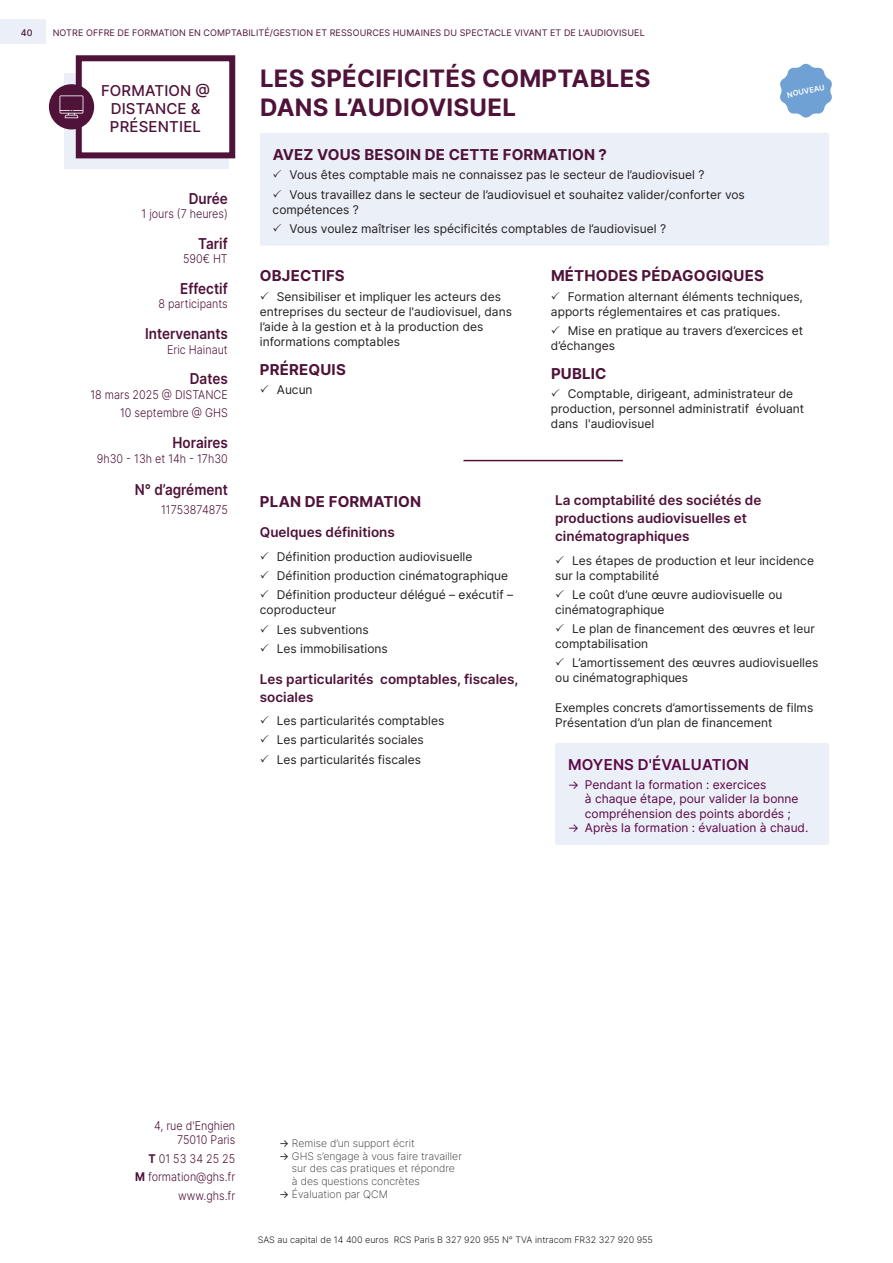
<style>
.page{position:relative;width:893px;height:1263px;background:#fff}
.page>*{position:absolute;margin:0;border:0;box-sizing:border-box;transform-origin:0 0}
.Titre_programme{font:700 24px/28.8px "Inter";letter-spacing:.01em;color:#4f1238}
.sous-titres_programme{font:700 15px "Inter";letter-spacing:.01em;color:#4f1238}
.titre_rubrique_info_pratique{font:600 15px "Inter";color:#4f1238;scale:.9 1}
.rubrique_formation{font:500 15px/18px "Inter";letter-spacing:.01em;color:#4f1238;text-align:center}
.TITRE_Evaluation_VIOLET{font:600 15px "Inter";letter-spacing:.01em;color:#5d0845}
.txt_infos_gauche{font:600 15px "Inter";color:#4f1238;scale:.9 1}
.sous_titre_violet_plan_de_formation{font:600 13.5px/18px "Inter";color:#4f1238}
.t1{font:12px/15px "Inter";color:#231f20}
.txt_infos_gauche-2{font:300 12px/18.6px "Inter";color:#4f1238;text-align:right;scale:.9 1}
.t2{font:12px/14.4px "Inter";color:#5d0845}
.t3{font:200 10.5px/12.6px "Inter";color:#231f20}
.t4{font:9px "Inter";letter-spacing:.01em;color:#4f1238}
.t5{font:300 9px "Inter";color:#231f20}
.t6{font:500 9px "Inter";color:#4f1238}
.nouveau{font:600 7.5px "Inter";color:#fff}
.s1{font-weight:700}
.s2{font-weight:400}
</style>
<div class="page">
<div style="left:0;top:19px;width:45px;height:25px;background:#eaeff8"></div>
<div style="left:260px;top:133px;width:569px;height:113px;background:#eaeff8;border-radius:2px"></div>
<div style="left:64px;top:73px;width:164px;height:96px;background:#eaeff8"></div>
<div style="left:79px;top:58px;width:153px;height:97px;background:#fff"></div>
<div style="left:76px;top:55px;width:159px;height:103px;border:6px solid #4f1238"></div>
<div style="left:49px;top:84px;width:45px;height:45px;background:#4f1238;border-radius:50%"></div>
<svg style="left:60px;top:95px;width:23px;height:23px"></svg>
<div style="left:555px;top:743px;width:274px;height:102px;background:#eaeff8;border-radius:2px"></div>
<svg style="left:780px;top:64px;width:52px;height:54px"></svg>
<hr style="left:463px;top:460px;width:160px;height:1px;background:#4f1238">
<p class="t6" style="left:21px;top:26px;width:13px">40</p>
<p class="t4" style="left:53px;top:26px;width:593px">NOTRE OFFRE DE FORMATION EN COMPTABILITÉ/GESTION ET RESSOURCES HUMAINES DU SPECTACLE VIVANT ET DE L'AUDIOVISUEL</p>
<p class="rubrique_formation" style="left:101px;top:81px;width:111px">FORMATION @<br>DISTANCE &amp;<br>PRÉSENTIEL</p>
<p class="Titre_programme" style="left:260px;top:63px;width:392px">LES SPÉCIFICITÉS COMPTABLES<br>DANS L’AUDIOVISUEL</p>
<p class="nouveau" style="left:786px;top:90px;width:40px;rotate:-12deg">NOUVEAU</p>
<p class="titre_rubrique_info_pratique" style="left:189px;top:187px;width:45px">Durée</p>
<p class="txt_infos_gauche-2" style="left:142px;top:204px;width:97px">1 jours (7 heures)</p>
<p class="titre_rubrique_info_pratique" style="left:198px;top:232px;width:34px">Tarif</p>
<p class="txt_infos_gauche-2" style="left:183px;top:249px;width:51px">590€ HT</p>
<p class="titre_rubrique_info_pratique" style="left:180px;top:277px;width:54px">Effectif</p>
<p class="txt_infos_gauche-2" style="left:159px;top:295px;width:78px">8 participants</p>
<p class="titre_rubrique_info_pratique" style="left:145px;top:323px;width:93px">Intervenants</p>
<p class="txt_infos_gauche-2" style="left:167px;top:340px;width:69px">Eric Hainaut</p>
<p class="titre_rubrique_info_pratique" style="left:190px;top:368px;width:44px">Dates</p>
<p class="txt_infos_gauche-2" style="left:90px;top:385px;width:154px">18 mars 2025 @ DISTANCE</p>
<p class="txt_infos_gauche-2" style="left:120px;top:404px;width:121px">10 septembre @ GHS</p>
<p class="titre_rubrique_info_pratique" style="left:173px;top:432px;width:63px">Horaires</p>
<p class="txt_infos_gauche-2" style="left:97px;top:449px;width:147px">9h30 - 13h et 14h - 17h30</p>
<p class="txt_infos_gauche" style="left:135px;top:478px;width:105px">N° d’agrément</p>
<p class="txt_infos_gauche-2" style="left:161px;top:500px;width:76px">11753874875</p>
<p class="sous-titres_programme" style="left:273px;top:143px;width:336px">AVEZ VOUS BESOIN DE CETTE FORMATION ?</p>
<p class="t1" style="left:290px;top:167px;width:416px">Vous êtes comptable mais ne connaissez pas le secteur de l’audiovisuel ?</p>
<p class="t1" style="left:273px;top:186px;width:474px;text-indent:17px">Vous travaillez dans le secteur de l’audiovisuel et souhaitez valider/conforter vos compétences ?</p>
<p class="t1" style="left:290px;top:221px;width:378px">Vous voulez maîtriser les spécificités comptables de l’audiovisuel ?</p>
<p class="sous-titres_programme" style="left:260px;top:265px;width:86px">OBJECTIFS</p>
<p class="t1" style="left:260px;top:288px;width:254px;text-indent:17px">Sensibiliser et impliquer les acteurs des entreprises du secteur de l'audiovisuel, dans l’aide à la gestion et à la production des informations comptables</p>
<p class="sous-titres_programme" style="left:260px;top:358px;width:87px">PRÉREQUIS</p>
<p class="t1" style="left:277px;top:382px;width:37px">Aucun</p>
<p class="sous-titres_programme" style="left:260px;top:490px;width:163px">PLAN DE FORMATION</p>
<p class="sous_titre_violet_plan_de_formation" style="left:260px;top:523px;width:137px">Quelques définitions</p>
<p class="t1" style="left:277px;top:549px;width:197px">Définition production audiovisuelle</p>
<p class="t1" style="left:277px;top:568px;width:233px">Définition production cinématographique</p>
<p class="t1" style="left:260px;top:587px;width:255px;text-indent:17px">Définition producteur délégué – exécutif – coproducteur</p>
<p class="t1" style="left:277px;top:621px;width:93px">Les subventions</p>
<p class="t1" style="left:277px;top:641px;width:112px">Les immobilisations</p>
<p class="sous_titre_violet_plan_de_formation" style="left:260px;top:669px;width:260px">Les particularités comptables, fiscales, sociales</p>
<p class="t1" style="left:277px;top:713px;width:169px">Les particularités comptables</p>
<p class="t1" style="left:277px;top:732px;width:148px">Les particularités sociales</p>
<p class="t1" style="left:277px;top:751px;width:146px">Les particularités fiscales</p>
<p class="sous-titres_programme" style="left:551px;top:265px;width:214px">MÉTHODES PÉDAGOGIQUES</p>
<p class="t1" style="left:551px;top:288px;width:254px;text-indent:17px">Formation alternant éléments techniques, apports réglementaires et cas pratiques.</p>
<p class="t1" style="left:551px;top:323px;width:254px;text-indent:17px">Mise en pratique au travers d’exercices et d’échanges</p>
<p class="sous-titres_programme" style="left:551px;top:362px;width:57px">PUBLIC</p>
<p class="t1" style="left:551px;top:386px;width:255px;text-indent:17px">Comptable, dirigeant, administrateur de production, personnel administratif évoluant dans l'audiovisuel</p>
<p class="sous_titre_violet_plan_de_formation" style="left:555px;top:491px;width:208px">La comptabilité des sociétés de productions audiovisuelles et cinématographiques</p>
<p class="t1" style="left:555px;top:552px;width:260px;text-indent:17px">Les étapes de production et leur incidence sur la comptabilité</p>
<p class="t1" style="left:555px;top:587px;width:229px;text-indent:17px">Le coût d’une œuvre audiovisuelle ou cinématographique</p>
<p class="t1" style="left:555px;top:621px;width:261px;text-indent:17px">Le plan de financement des œuvres et leur comptabilisation</p>
<p class="t1" style="left:555px;top:655px;width:265px;text-indent:17px">L’amortissement des œuvres audiovisuelles ou cinématographiques</p>
<p class="t1" style="left:555px;top:700px;width:260px">Exemples concrets d’amortissements de films<br>Présentation d’un plan de financement</p>
<p class="TITRE_Evaluation_VIOLET" style="left:568px;top:754px;width:182px">MOYENS D'ÉVALUATION</p>
<p class="t2" style="left:585px;top:777px;width:215px;text-indent:-17px">→ Pendant la formation : exercices<br>à chaque étape, pour valider la bonne compréhension des points abordés ;</p>
<p class="t2" style="left:568px;top:820px;width:242px">→ Après la formation : évaluation à chaud.</p>
<p class="txt_infos_gauche-2" style="left:154px;top:1118px;width:92px;line-height:14.4px">4, rue d'Enghien<br>75010 Paris</p>
<p class="txt_infos_gauche-2" style="left:135px;top:1149px;width:113px"><span class="s1">T</span> 01 53 34 25 25<br><span class="s1">M</span> formation@ghs.fr www.ghs.fr</p>
<p class="t3" style="left:279px;top:1137px;width:137px"><span class="s2">→</span> Remise d’un support écrit</p>
<p class="t3" style="left:292px;top:1149px;width:171px;text-indent:-13px"><span class="s2">→</span> GHS s’engage à vous faire travailler sur des cas pratiques et répondre à des questions concrètes</p>
<p class="t3" style="left:279px;top:1187px;width:110px"><span class="s2">→</span> Évaluation par QCM</p>
<p class="t5" style="left:258px;top:1233px;width:397px">SAS au capital de 14 400 euros RCS Paris B 327 920 955 N° TVA intracom FR32 327 920 955</p>
</div>
